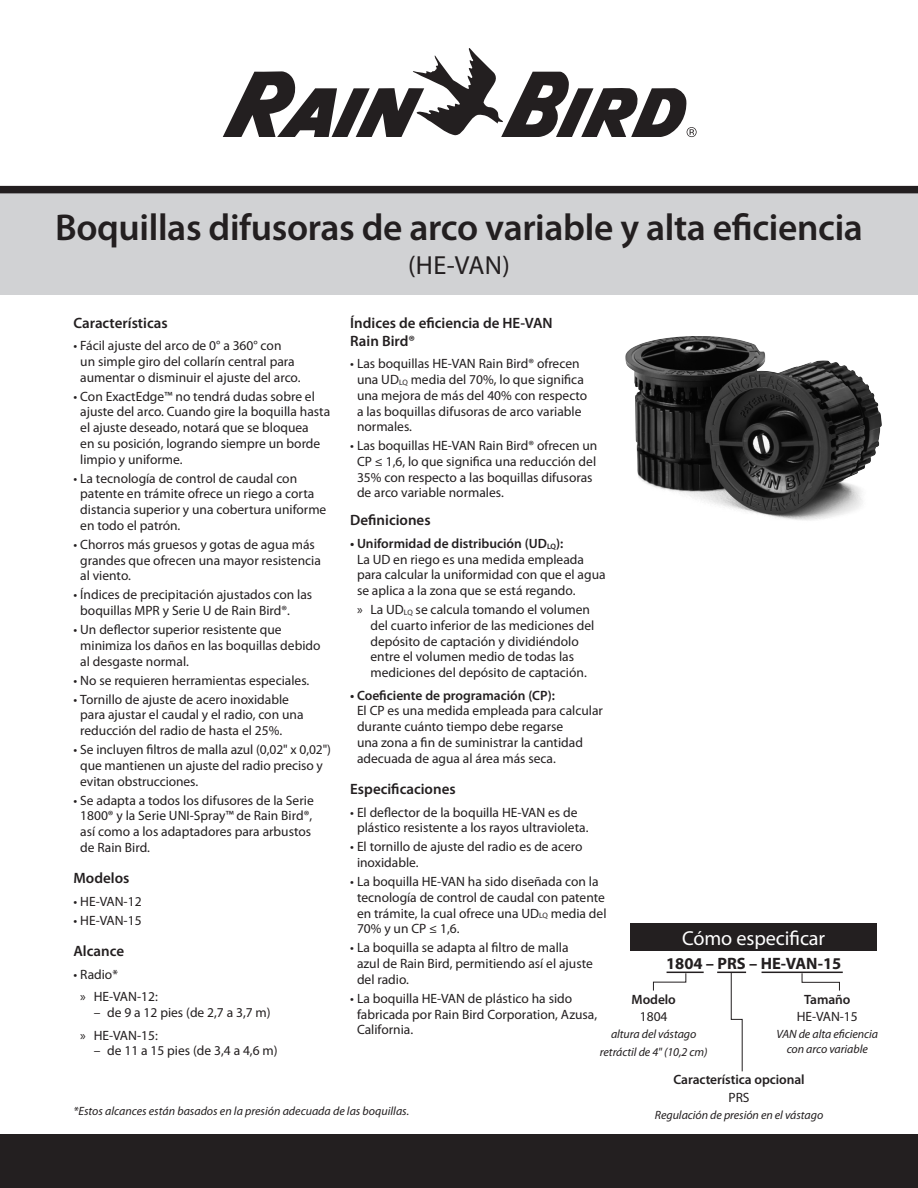
<style>
.page{position:relative;width:918px;height:1188px;background:#fff}
.page>*{position:absolute;margin:0;border:0;box-sizing:border-box;transform-origin:0 0}
.Head{font:600 37.5px "Myriad Pro";letter-spacing:-.01em;color:#231f20}
.Subhead{font:26.25px "Myriad Pro";color:#231f20}
.Body{font:20.25px "Myriad Pro";letter-spacing:-.005em;color:#fff}
.Body_Bullet{font:700 16.5px "Myriad Pro";color:#231f20}
.Body_Subhead{font:600 15px/18px "Myriad Pro";color:#231f20}
.F_B_Bullet{font:13.5px/15.8px "Myriad Pro";color:#231f20}
.F_B_Bullet_Step_2{font:13.5px/15.8px "Myriad Pro";color:#231f20}
.F_B_Bullet_Step_3{font:13.5px "Myriad Pro";color:#231f20}
.Body-2{font:600 13.5px "Myriad Pro";letter-spacing:-.005em;color:#231f20}
.Body-3{font:13.5px "Myriad Pro";letter-spacing:-.005em;color:#231f20}
.Body_Bullet-2{font:13.5px "Myriad Pro";color:#231f20}
.Body-4{font:italic 12px/17.2px "Myriad Pro";letter-spacing:-.005em;color:#231f20;text-align:center}
.F_B_Bullet-2{font:italic 12px "Myriad Pro";color:#231f20}
.s1{font-size:7.8px}
.s2{font-weight:600}
.s3{font-weight:600;font-size:7.8px}
</style>
<div class="page">
<div style="left:0;top:190px;width:918px;height:105px;background:#d1d2d4"></div>
<svg style="left:223px;top:48px;width:474px;height:89px"></svg>
<div style="left:0;top:186px;width:918px;height:7px;background:#231f20"></div>
<div style="left:0;top:1134px;width:918px;height:54px;background:#231f20"></div>
<img style="left:625px;top:336px;width:257px;height:185px">
<div style="left:630px;top:923px;width:247px;height:28px;background:#231f20"></div>
<hr style="left:667px;top:972px;width:37px;height:1px;background:#231f20">
<hr style="left:762px;top:972px;width:81px;height:1px;background:#231f20">
<svg style="left:653px;top:973px;width:34px;height:18px"></svg>
<svg style="left:801px;top:973px;width:39px;height:18px"></svg>
<svg style="left:717px;top:972px;width:29px;height:100px"></svg>
<p class="Head" style="left:55px;top:207px;width:809px">Boquillas difusoras de arco variable y alta eficiencia</p>
<p class="Subhead" style="left:408px;top:251px;width:103px">(HE-VAN)</p>
<p class="Body_Subhead" style="left:350px;top:314px;width:204px">Índices de eficiencia de HE-VAN<br>Rain Bird®</p>
<p class="F_B_Bullet" style="left:357px;top:356px;width:232px;text-indent:-7px">• Las boquillas HE-VAN Rain Bird® ofrecen una UD<span class="s1">LQ</span> media del 70%, lo que significa una mejora de más del 40% con respecto a las boquillas difusoras de arco variable normales.</p>
<p class="F_B_Bullet" style="left:357px;top:438px;width:242px;text-indent:-7px">• Las boquillas HE-VAN Rain Bird® ofrecen un CP ≤ 1,6, lo que significa una reducción del 35% con respecto a las boquillas difusoras de arco variable normales.</p>
<p class="Body_Subhead" style="left:350px;top:512px;width:82px">Definiciones</p>
<p class="F_B_Bullet" style="left:357px;top:536px;width:250px;text-indent:-7px"><span class="s2">• Uniformidad de distribución (UD</span><span class="s3">LQ</span><span class="s2">):<br></span>La UD en riego es una medida empleada para calcular la uniformidad con que el agua se aplica a la zona que se está regando.</p>
<p class="F_B_Bullet_Step_2" style="left:370px;top:602px;width:225px;text-indent:-14px">» La UD<span class="s1">LQ</span> se calcula tomando el volumen del cuarto inferior de las mediciones del depósito de captación y dividiéndolo entre el volumen medio de todas las mediciones del depósito de captación.</p>
<p class="F_B_Bullet" style="left:357px;top:688px;width:247px;text-indent:-7px"><span class="s2">• Coeficiente de programación (CP):<br></span>El CP es una medida empleada para calcular durante cuánto tiempo debe regarse<br>una zona a fin de suministrar la cantidad adecuada de agua al área más seca.</p>
<p class="Body_Subhead" style="left:350px;top:780px;width:107px">Especificaciones</p>
<p class="F_B_Bullet" style="left:357px;top:805px;width:233px;text-indent:-7px">• El deflector de la boquilla HE-VAN es de plástico resistente a los rayos ultravioleta.</p>
<p class="F_B_Bullet" style="left:357px;top:839px;width:227px;text-indent:-7px">• El tornillo de ajuste del radio es de acero inoxidable.</p>
<p class="F_B_Bullet" style="left:357px;top:874px;width:251px;text-indent:-7px">• La boquilla HE-VAN ha sido diseñada con la tecnología de control de caudal con patente en trámite, la cual ofrece una UD<span class="s1">LQ</span> media del 70% y un CP ≤ 1,6.</p>
<p class="F_B_Bullet" style="left:357px;top:940px;width:237px;text-indent:-7px">• La boquilla se adapta al filtro de malla azul de Rain Bird, permitiendo así el ajuste del radio.</p>
<p class="F_B_Bullet" style="left:357px;top:991px;width:242px;text-indent:-7px">• La boquilla HE-VAN de plástico ha sido fabricada por Rain Bird Corporation, Azusa,<br>California.</p>
<p class="Body_Subhead" style="left:74px;top:314px;width:96px">Características</p>
<p class="F_B_Bullet" style="left:80px;top:338px;width:222px;text-indent:-7px">• Fácil ajuste del arco de 0° a 360° con<br>un simple giro del collarín central para aumentar o disminuir el ajuste del arco.</p>
<p class="F_B_Bullet" style="left:80px;top:389px;width:251px;text-indent:-7px">• Con ExactEdge™ no tendrá dudas sobre el ajuste del arco. Cuando gire la boquilla hasta el ajuste deseado, notará que se bloquea<br>en su posición, logrando siempre un borde limpio y uniforme.</p>
<p class="F_B_Bullet" style="left:80px;top:471px;width:248px;text-indent:-7px">• La tecnología de control de caudal con patente en trámite ofrece un riego a corta distancia superior y una cobertura uniforme en todo el patrón.</p>
<p class="F_B_Bullet" style="left:80px;top:537px;width:242px;text-indent:-7px">• Chorros más gruesos y gotas de agua más grandes que ofrecen una mayor resistencia al viento.</p>
<p class="F_B_Bullet" style="left:80px;top:587px;width:234px;text-indent:-7px">• Índices de precipitación ajustados con las boquillas MPR y Serie U de Rain Bird®.</p>
<p class="F_B_Bullet" style="left:80px;top:622px;width:242px;text-indent:-7px">• Un deflector superior resistente que minimiza los daños en las boquillas debido al desgaste normal.</p>
<p class="F_B_Bullet" style="left:74px;top:673px;width:237px">• No se requieren herramientas especiales.</p>
<p class="F_B_Bullet" style="left:80px;top:692px;width:225px;text-indent:-7px">• Tornillo de ajuste de acero inoxidable para ajustar el caudal y el radio, con una reducción del radio de hasta el 25%.</p>
<p class="F_B_Bullet" style="left:80px;top:742px;width:252px;text-indent:-7px">• Se incluyen filtros de malla azul (0,02" x 0,02") que mantienen un ajuste del radio preciso y evitan obstrucciones.</p>
<p class="F_B_Bullet" style="left:80px;top:793px;width:235px;text-indent:-7px">• Se adapta a todos los difusores de la Serie 1800® y la Serie UNI-Spray™ de Rain Bird®, así como a los adaptadores para arbustos de Rain Bird.</p>
<p class="Body_Subhead" style="left:74px;top:870px;width:57px">Modelos</p>
<p class="F_B_Bullet" style="left:74px;top:894px;width:70px">• HE-VAN-12</p>
<p class="F_B_Bullet" style="left:74px;top:913px;width:70px">• HE-VAN-15</p>
<p class="Body_Subhead" style="left:74px;top:943px;width:52px">Alcance</p>
<p class="Body_Bullet-2" style="left:74px;top:967px;width:46px">• Radio*</p>
<p class="F_B_Bullet_Step_2" style="left:80px;top:989px;width:79px">» HE-VAN-12:</p>
<p class="F_B_Bullet_Step_3" style="left:94px;top:1005px;width:178px">– de 9 a 12 pies (de 2,7 a 3,7 m)</p>
<p class="F_B_Bullet_Step_2" style="left:80px;top:1028px;width:79px">» HE-VAN-15:</p>
<p class="F_B_Bullet_Step_3" style="left:94px;top:1044px;width:185px">– de 11 a 15 pies (de 3,4 a 4,6 m)</p>
<p class="Body" style="left:682px;top:927px;width:145px">Cómo especificar</p>
<p class="Body_Bullet" style="left:666px;top:955px;width:177px">1804 – PRS – HE-VAN-15</p>
<p class="Body-2" style="left:632px;top:992px;width:46px">Modelo</p>
<p class="Body-3" style="left:640px;top:1009px;width:29px">1804</p>
<p class="Body-4" style="left:600px;top:1026px;width:109px">altura del vástago retráctil de 4" (10,2 cm)</p>
<p class="Body-2" style="left:674px;top:1072px;width:133px">Característica opcional</p>
<p class="Body-3" style="left:729px;top:1090px;width:22px">PRS</p>
<p class="Body-4" style="left:655px;top:1106px;width:170px">Regulación de presión en el vástago</p>
<p class="Body-2" style="left:804px;top:992px;width:48px">Tamaño</p>
<p class="Body-3" style="left:797px;top:1009px;width:62px">HE-VAN-15</p>
<p class="Body-4" style="left:776px;top:1027px;width:103px;line-height:14.4px">VAN de alta eficiencia con arco variable</p>
<p class="F_B_Bullet-2" style="left:74px;top:1104px;width:337px">*Estos alcances están basados en la presión adecuada de las boquillas.</p>
</div>
